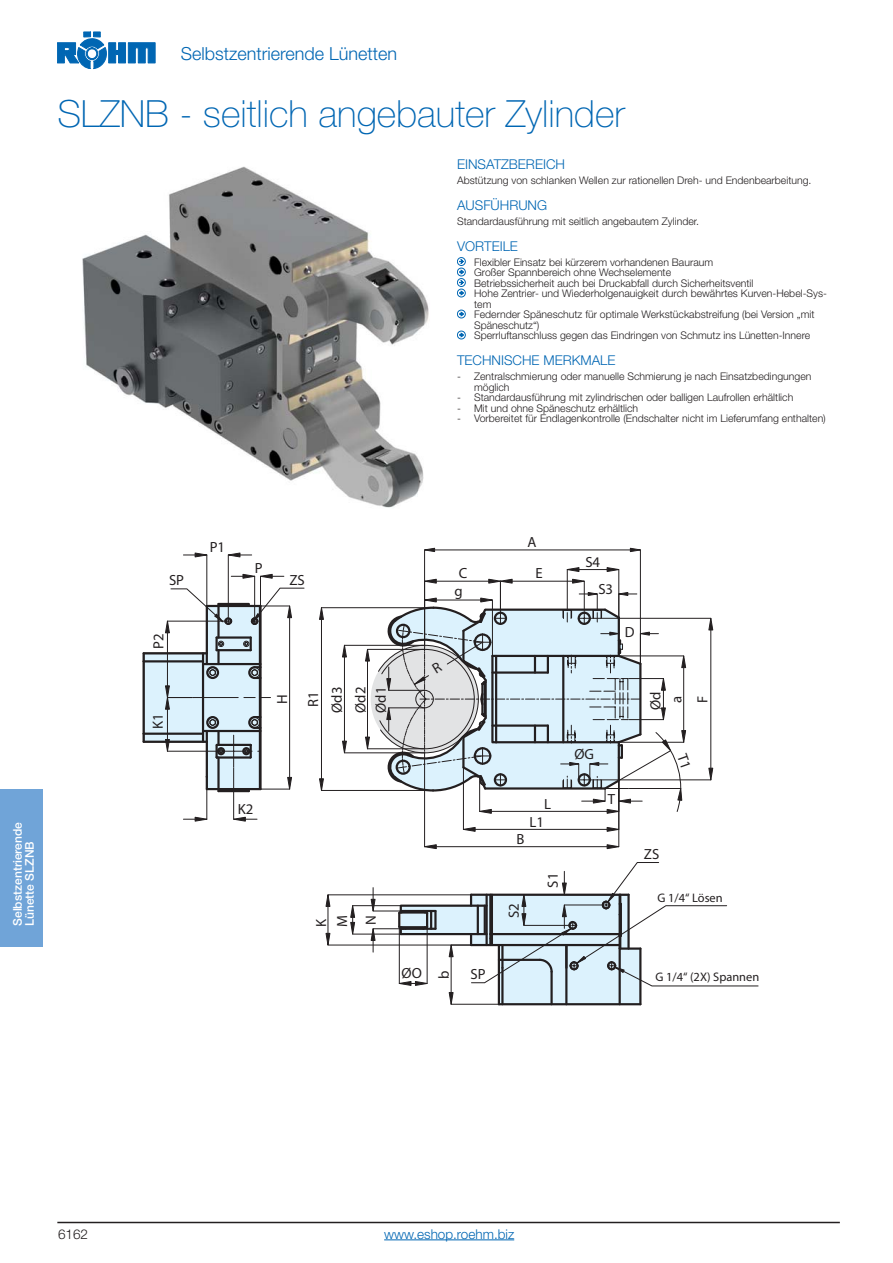
<style>
.page{position:relative;width:893px;height:1263px;background:#fff}
.page>*{position:absolute;margin:0;border:0;box-sizing:border-box;transform-origin:0 0}
.t1{font:100 37.5px "Helvetica Neue LT Std";color:#0066b3}
.t2{font:300 18px "Helvetica Neue LT Std";color:#0066b3}
.t3{font:14.7px/20.9px "Helvetica Neue";color:#231f20}
.t4{font:300 13.5px "Helvetica Neue LT Std";color:#0066b3}
.t5{font:300 13.5px "Helvetica Neue LT Std";color:#231f20}
.t6{font:12.45px "Helvetica Neue";color:#231f20}
.t7{font:500 12px/12px "Helvetica Neue LT Std";color:#fff}
.t8{font:300 10.5px/10.5px "Helvetica Neue LT Std";color:#231f20}
</style>
<div class="page">
<svg style="left:57px;top:32px;width:98px;height:37px"></svg>
<div style="left:86px;top:48px;width:12px;height:12px;border:1px solid #0066b3;border-radius:50%"></div>
<div style="left:87px;top:49px;width:10px;height:10px;border:1px solid #0066b3;border-radius:50%"></div>
<hr style="left:57px;top:1222px;width:783px;height:1px;background:#231f20">
<div style="left:0;top:789px;width:42px;height:158px;background:#70a4d8"></div>
<img style="left:82px;top:166px;width:347px;height:342px">
<div style="left:457px;top:257px;width:9px;height:9px;border:1px solid #0066b3;border-radius:50%"></div>
<svg style="left:459px;top:260px;width:5px;height:4px"></svg>
<div style="left:457px;top:268px;width:9px;height:8px;border:1px solid #0066b3;border-radius:50%"></div>
<svg style="left:459px;top:270px;width:5px;height:4px"></svg>
<div style="left:457px;top:278px;width:9px;height:9px;border:1px solid #0066b3;border-radius:50%"></div>
<svg style="left:459px;top:281px;width:5px;height:4px"></svg>
<div style="left:457px;top:289px;width:9px;height:8px;border:1px solid #0066b3;border-radius:50%"></div>
<svg style="left:459px;top:291px;width:5px;height:4px"></svg>
<div style="left:457px;top:310px;width:9px;height:8px;border:1px solid #0066b3;border-radius:50%"></div>
<svg style="left:459px;top:312px;width:5px;height:4px"></svg>
<div style="left:457px;top:331px;width:9px;height:8px;border:1px solid #0066b3;border-radius:50%"></div>
<svg style="left:459px;top:333px;width:5px;height:4px"></svg>
<div style="left:371px;top:645px;width:107px;height:108px;background:#e2e3e4;border-radius:50%"></div>
<hr style="left:321px;top:790px;width:111px;height:1px;background:#231f20">
<hr style="left:321px;top:607px;width:112px;height:1px;background:#231f20">
<hr style="left:321px;top:619px;width:1px;height:160px;background:#231f20">
<svg style="left:319px;top:778px;width:5px;height:12px"></svg>
<svg style="left:319px;top:607px;width:5px;height:13px"></svg>
<hr style="left:328px;top:945px;width:142px;height:1px;background:#231f20">
<hr style="left:328px;top:895px;width:143px;height:1px;background:#231f20">
<svg style="left:326px;top:894px;width:4px;height:52px"></svg>
<hr style="left:353px;top:934px;width:47px;height:1px;background:#231f20">
<hr style="left:353px;top:905px;width:47px;height:1px;background:#231f20">
<svg style="left:350px;top:905px;width:5px;height:30px"></svg>
<hr style="left:618px;top:570px;width:1px;height:47px;background:#231f20">
<hr style="left:567px;top:570px;width:1px;height:39px;background:#231f20">
<svg style="left:566px;top:567px;width:54px;height:5px"></svg>
<hr style="left:424px;top:550px;width:1px;height:96px;background:#231f20">
<hr style="left:640px;top:550px;width:1px;height:113px;background:#231f20">
<hr style="left:435px;top:550px;width:195px;height:1px;background:#231f20">
<svg style="left:424px;top:548px;width:11px;height:4px"></svg>
<svg style="left:630px;top:548px;width:11px;height:4px"></svg>
<hr style="left:344px;top:753px;width:80px;height:1px;background:#231f20">
<hr style="left:344px;top:645px;width:80px;height:1px;background:#231f20">
<hr style="left:344px;top:657px;width:1px;height:84px;background:#231f20">
<svg style="left:342px;top:741px;width:5px;height:13px"></svg>
<svg style="left:342px;top:644px;width:5px;height:13px"></svg>
<hr style="left:463px;top:768px;width:1px;height:61px;background:#231f20">
<hr style="left:475px;top:829px;width:132px;height:1px;background:#231f20">
<svg style="left:607px;top:827px;width:13px;height:5px"></svg>
<svg style="left:462px;top:827px;width:13px;height:5px"></svg>
<hr style="left:367px;top:649px;width:57px;height:1px;background:#231f20">
<hr style="left:367px;top:749px;width:57px;height:1px;background:#231f20">
<hr style="left:367px;top:661px;width:1px;height:76px;background:#231f20">
<svg style="left:365px;top:648px;width:5px;height:14px"></svg>
<svg style="left:365px;top:737px;width:5px;height:13px"></svg>
<hr style="left:618px;top:781px;width:1px;height:66px;background:#231f20">
<hr style="left:424px;top:752px;width:1px;height:95px;background:#231f20">
<hr style="left:436px;top:846px;width:171px;height:1px;background:#231f20">
<svg style="left:607px;top:844px;width:13px;height:5px"></svg>
<svg style="left:424px;top:844px;width:13px;height:5px"></svg>
<hr style="left:591px;top:618px;width:120px;height:1px;background:#231f20">
<hr style="left:591px;top:780px;width:120px;height:1px;background:#231f20">
<hr style="left:710px;top:630px;width:1px;height:138px;background:#231f20">
<svg style="left:708px;top:617px;width:5px;height:13px"></svg>
<svg style="left:708px;top:768px;width:5px;height:13px"></svg>
<hr style="left:584px;top:581px;width:1px;height:30px;background:#231f20">
<hr style="left:512px;top:581px;width:60px;height:1px;background:#231f20">
<svg style="left:572px;top:579px;width:13px;height:5px"></svg>
<hr style="left:500px;top:581px;width:1px;height:30px;background:#231f20">
<hr style="left:436px;top:581px;width:53px;height:1px;background:#231f20">
<svg style="left:488px;top:579px;width:24px;height:5px"></svg>
<svg style="left:424px;top:579px;width:13px;height:5px"></svg>
<hr style="left:228px;top:555px;width:1px;height:62px;background:#231f20">
<hr style="left:207px;top:555px;width:1px;height:50px;background:#231f20">
<svg style="left:227px;top:553px;width:25px;height:4px"></svg>
<svg style="left:183px;top:553px;width:25px;height:4px"></svg>
<svg style="left:142px;top:574px;width:162px;height:248px"></svg>
<hr style="left:217px;top:649px;width:34px;height:2px;background:#231f20">
<hr style="left:217px;top:731px;width:3px;height:14px;background:#231f20">
<hr style="left:217px;top:650px;width:3px;height:14px;background:#231f20">
<svg style="left:371px;top:862px;width:388px;height:144px"></svg>
<hr style="left:384px;top:1240px;width:130px;height:1px;background:#0066b3">
<svg style="left:378px;top:592px;width:312px;height:222px"></svg>
<h2 class="t2" style="left:181px;top:47px;width:218px">Selbstzentrierende Lünetten</h2>
<h1 class="t1" style="left:57px;top:100px;width:569px">SLZNB - seitlich angebauter Zylinder</h1>
<p class="t4" style="left:457px;top:160px;width:109px">EINSATZBEREICH</p>
<p class="t8" style="left:457px;top:176px;width:356px">Abstützung von schlanken Wellen zur rationellen Dreh- und Endenbearbeitung.</p>
<p class="t4" style="left:457px;top:201px;width:92px">AUSFÜHRUNG</p>
<p class="t8" style="left:457px;top:217px;width:243px">Standardausführung mit seitlich angebautem Zylinder.</p>
<p class="t4" style="left:457px;top:241px;width:62px">VORTEILE</p>
<p class="t8" style="left:474px;top:258px;width:354px">Flexibler Einsatz bei kürzerem vorhandenen Bauraum<br>Großer Spannbereich ohne Wechselemente<br>Betriebssicherheit auch bei Druckabfall durch Sicherheitsventil<br>Hohe Zentrier- und Wiederholgenauigkeit durch bewährtes Kurven-Hebel-Sys&shy;tem<br>Federnder Späneschutz für optimale Werkstückabstreifung (bei Version „mit Späneschutz“)<br>Sperrluftanschluss gegen das Eindringen von Schmutz ins Lünetten-Innere</p>
<p class="t4" style="left:457px;top:356px;width:160px">TECHNISCHE MERKMALE</p>
<p class="t8" style="left:474px;top:372px;width:339px;text-indent:-17px">- Zentralschmierung oder manuelle Schmierung je nach Einsatzbedingungen möglich</p>
<p class="t8" style="left:457px;top:393px;width:338px">- Standardausführung mit zylindrischen oder balligen Laufrollen erhältlich</p>
<p class="t8" style="left:457px;top:404px;width:183px">- Mit und ohne Späneschutz erhältlich</p>
<p class="t8" style="left:457px;top:414px;width:370px">- Vorbereitet für Endlagenkontrolle (Endschalter nicht im Lieferumfang enthalten)</p>
<p class="t7" style="left:13px;top:926px;width:105px;rotate:-90deg">Selbstzentrierende<br>Lünette SLZNB</p>
<h3 class="t3" style="left:210px;top:538px;width:17px">P1</h3>
<h3 class="t3" style="left:255px;top:559px;width:9px">P</h3>
<h3 class="t3" style="left:169px;top:571px;width:17px">SP</h3>
<h3 class="t3" style="left:289px;top:571px;width:17px">ZS</h3>
<h3 class="t3" style="left:149px;top:649px;width:17px;rotate:-90deg">P2</h3>
<h3 class="t3" style="left:528px;top:532px;width:11px">A</h3>
<h3 class="t3" style="left:459px;top:564px;width:10px">C</h3>
<h3 class="t3" style="left:535px;top:564px;width:9px">E</h3>
<h3 class="t3" style="left:454px;top:581px;width:10px">g</h3>
<h3 class="t3" style="left:598px;top:549px;width:16px;line-height:27px;text-indent:-13px">S4<br>S3</h3>
<h3 class="t3" style="left:625px;top:623px;width:11px">D</h3>
<h3 class="t3" style="left:149px;top:729px;width:17px;rotate:-90deg">K1</h3>
<h3 class="t3" style="left:238px;top:800px;width:17px">K2</h3>
<h3 class="t3" style="left:273px;top:704px;width:11px;rotate:-90deg">H</h3>
<h3 class="t3" style="left:304px;top:707px;width:17px;rotate:-90deg">R1</h3>
<h3 class="t3" style="left:327px;top:713px;width:28px;rotate:-90deg">Ød3</h3>
<h3 class="t3" style="left:351px;top:713px;width:28px;rotate:-90deg">Ød2<br>Ød1</h3>
<h3 class="t3" style="left:667px;top:703px;width:9px;rotate:-90deg">a</h3>
<h3 class="t3" style="left:646px;top:710px;width:20px;rotate:-90deg">Ød</h3>
<h3 class="t3" style="left:530px;top:796px;width:23px;line-height:18.1px;text-indent:14px">L<br>L1</h3>
<h3 class="t3" style="left:516px;top:830px;width:9px">B</h3>
<h3 class="t3" style="left:543px;top:888px;width:16px;rotate:-90deg">S1</h3>
<h3 class="t3" style="left:574px;top:745px;width:21px">ØG</h3>
<h3 class="t3" style="left:608px;top:790px;width:9px">T</h3>
<h3 class="t3" style="left:644px;top:845px;width:17px">ZS</h3>
<h3 class="t3" style="left:693px;top:703px;width:9px;rotate:-90deg">F</h3>
<h3 class="t3" style="left:312px;top:927px;width:13px;rotate:-90deg">K<br>M</h3>
<h3 class="t3" style="left:361px;top:925px;width:11px;rotate:-90deg">N</h3>
<h3 class="t3" style="left:402px;top:964px;width:22px">ØO</h3>
<h3 class="t3" style="left:434px;top:979px;width:10px;rotate:-90deg">b</h3>
<h3 class="t3" style="left:470px;top:965px;width:17px">SP</h3>
<h3 class="t3" style="left:504px;top:918px;width:16px;rotate:-90deg">S2</h3>
<p class="t6" style="left:657px;top:893px;width:67px">G 1/4“ Lösen</p>
<p class="t6" style="left:655px;top:972px;width:105px">G 1/4“ (2X) Spannen</p>
<p class="t5" style="left:58px;top:1229px;width:32px">6162</p>
<p class="t4" style="left:384px;top:1229px;width:132px">www.eshop.roehm.biz</p>
</div>
